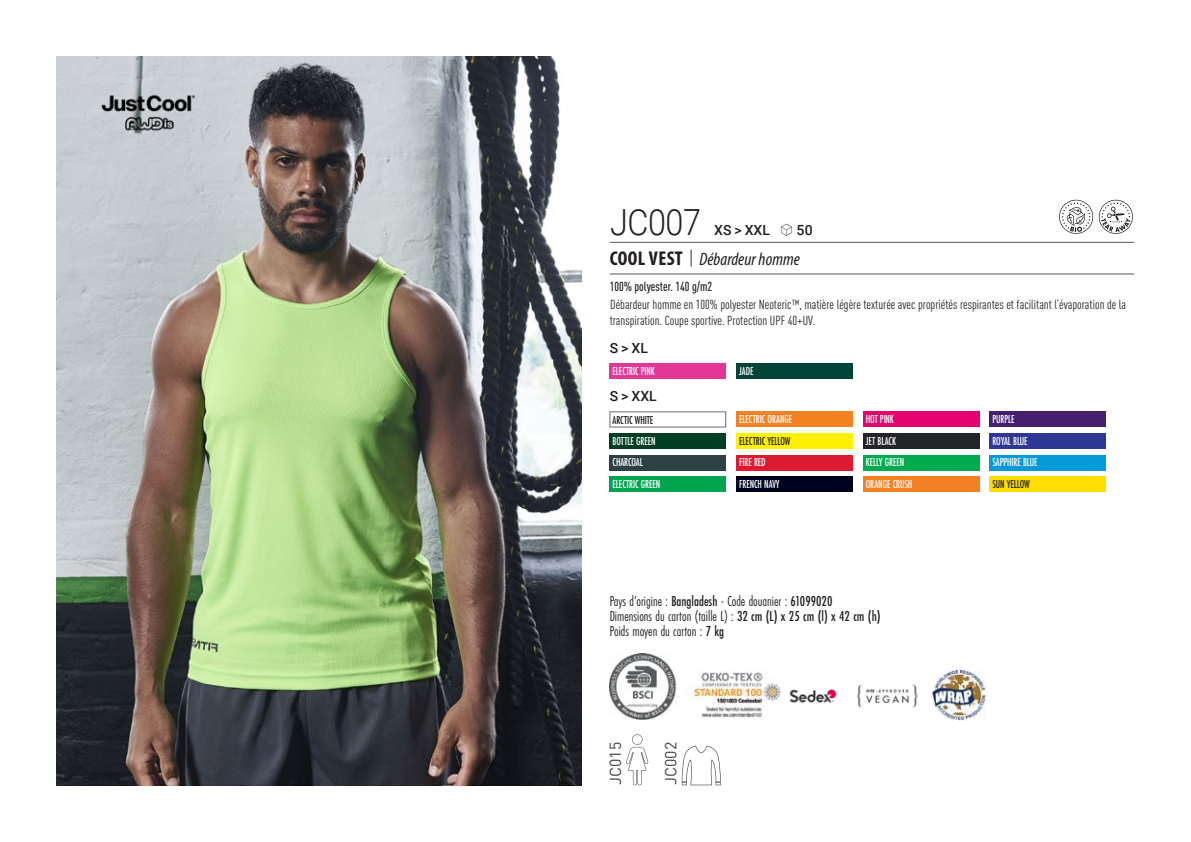
<style>
.page{position:relative;width:1191px;height:842px;background:#fff}
.page>*{position:absolute;margin:0;border:0;box-sizing:border-box;transform-origin:0 0}
.t1{font:300 36px "Roboto";letter-spacing:-.015em;color:#231f20;scale:.9 1}
.t2{font:italic 18px "Myriad Variable Concept";color:#231f20}
.t3{font:16px "DIN Pro";color:#43444c}
.t4{font:15px "Futura PT Cond";color:#231f20;scale:.95 1}
.t5{font:500 14px "Roboto";letter-spacing:.005em;color:#231f20}
.t6{font:condensed 13px/16px "DIN Pro";color:#231f20}
.grammage_2020{font:500 condensed 13px "DIN Pro";color:#231f20;scale:.95 1}
.Coloris_nuancier_bla{font:500 12px "Futura PT Cond";letter-spacing:-.01em;color:#fff;scale:.9 1}
.Coloris_nuancier{font:500 12px "Futura PT Cond";letter-spacing:-.01em;color:#231f20;scale:.9 1}
.s1{font-family:"Linotype Shapeshifter";font-weight:400;font-size:16px}
.s2{font-family:"Myriad Pro";font-weight:700;font-style:normal;font-stretch:condensed;font-size:20px}
.s3{font-family:"Roboto Condensed";font-weight:300;font-style:normal;font-size:20px}
.s4{font-weight:500}
</style>
<div class="page">
<img style="left:57px;top:57px;width:524px;height:728px">
<img style="left:79px;top:79px;width:141px;height:68px">
<div style="left:609px;top:364px;width:117px;height:15px;background:#e23796"></div>
<div style="left:736px;top:364px;width:116px;height:15px;background:#004338"></div>
<div style="left:609px;top:433px;width:117px;height:16px;background:#003f22"></div>
<div style="left:609px;top:455px;width:117px;height:15px;background:#2b4144"></div>
<div style="left:609px;top:476px;width:117px;height:16px;background:#00a54f"></div>
<div style="left:736px;top:412px;width:116px;height:15px;background:#f58220"></div>
<div style="left:736px;top:433px;width:116px;height:16px;background:#fff101"></div>
<div style="left:736px;top:455px;width:116px;height:15px;background:#dc1a32"></div>
<div style="left:736px;top:476px;width:116px;height:16px;background:#000320"></div>
<div style="left:863px;top:412px;width:116px;height:15px;background:#e4036f"></div>
<div style="left:863px;top:433px;width:116px;height:16px;background:#242528"></div>
<div style="left:863px;top:455px;width:116px;height:15px;background:#00ab4d"></div>
<div style="left:863px;top:476px;width:116px;height:16px;background:#f48026"></div>
<div style="left:989px;top:412px;width:116px;height:15px;background:#471f6f"></div>
<div style="left:989px;top:433px;width:116px;height:16px;background:#2f3795"></div>
<div style="left:989px;top:455px;width:116px;height:15px;background:#069ad9"></div>
<div style="left:989px;top:476px;width:116px;height:16px;background:#ffdf01"></div>
<svg style="left:626px;top:734px;width:22px;height:51px"></svg>
<svg style="left:682px;top:745px;width:38px;height:40px"></svg>
<svg style="left:1059px;top:200px;width:73px;height:34px"></svg>
<img style="left:609px;top:654px;width:68px;height:66px">
<img style="left:693px;top:672px;width:87px;height:46px">
<img style="left:789px;top:689px;width:48px;height:14px">
<img style="left:857px;top:684px;width:61px;height:24px">
<img style="left:932px;top:671px;width:54px;height:49px">
<hr style="left:609px;top:242px;width:525px;height:1px;background:#57585a">
<hr style="left:609px;top:274px;width:525px;height:1px;background:#57585a">
<p class="t1" style="left:610px;top:197px;width:102px">JC007</p>
<p class="t5" style="left:714px;top:220px;width:100px">XS &gt; XXL <span class="s1">S</span> 50</p>
<p class="t2" style="left:610px;top:249px;width:191px"><span class="s2">COOL VEST</span> <span class="s3">|</span> Débardeur homme</p>
<p class="grammage_2020" style="left:609px;top:277px;width:109px">100% polyester. 140 g/m2</p>
<p class="t6" style="left:609px;top:296px;width:518px">Débardeur homme en 100% polyester Neoteric™, matière légère texturée avec propriétés respirantes et facilitant l’évaporation de la transpiration. Coupe sportive. Protection UPF 40+UV.</p>
<p class="t5" style="left:610px;top:338px;width:40px">S &gt; XL</p>
<p class="Coloris_nuancier_bla" style="left:612px;top:364px;width:49px">ELECTRIC PINK</p>
<p class="Coloris_nuancier_bla" style="left:739px;top:364px;width:17px">JADE</p>
<p class="t5" style="left:610px;top:386px;width:48px">S &gt; XXL</p>
<p class="Coloris_nuancier" style="left:612px;top:412px;width:47px">ARCTIC WHITE</p>
<p class="Coloris_nuancier_bla" style="left:612px;top:434px;width:49px">BOTTLE GREEN</p>
<p class="Coloris_nuancier_bla" style="left:612px;top:455px;width:35px">CHARCOAL</p>
<p class="Coloris_nuancier_bla" style="left:612px;top:477px;width:55px">ELECTRIC GREEN</p>
<p class="Coloris_nuancier_bla" style="left:739px;top:412px;width:60px">ELECTRIC ORANGE</p>
<p class="Coloris_nuancier" style="left:739px;top:434px;width:59px">ELECTRIC YELLOW</p>
<p class="Coloris_nuancier_bla" style="left:739px;top:455px;width:31px">FIRE RED</p>
<p class="Coloris_nuancier_bla" style="left:739px;top:477px;width:46px">FRENCH NAVY</p>
<p class="Coloris_nuancier_bla" style="left:866px;top:412px;width:33px">HOT PINK</p>
<p class="Coloris_nuancier_bla" style="left:866px;top:434px;width:35px">JET BLACK</p>
<p class="Coloris_nuancier_bla" style="left:866px;top:455px;width:44px">KELLY GREEN</p>
<p class="Coloris_nuancier_bla" style="left:866px;top:477px;width:53px">ORANGE CRUSH</p>
<p class="t4" style="left:609px;top:592px;width:236px">Pays d’origine : <span class="s4">Bangladesh</span> - Code douanier : <span class="s4">61099020</span></p>
<p class="t4" style="left:609px;top:607px;width:287px">Dimensions du carton (taille L) : <span class="s4">32 cm (L) x 25 cm (l) x 42 cm (h)</span></p>
<p class="t4" style="left:609px;top:622px;width:122px">Poids moyen du carton : <span class="s4">7 kg</span></p>
<p class="t3" style="left:602px;top:785px;width:45px;rotate:-90deg">JC015</p>
<p class="t3" style="left:658px;top:785px;width:45px;rotate:-90deg">JC002</p>
<p class="Coloris_nuancier_bla" style="left:992px;top:412px;width:26px">PURPLE</p>
<p class="Coloris_nuancier_bla" style="left:992px;top:434px;width:41px">ROYAL BLUE</p>
<p class="Coloris_nuancier_bla" style="left:992px;top:455px;width:52px">SAPPHIRE BLUE</p>
<p class="Coloris_nuancier" style="left:992px;top:477px;width:43px">SUN YELLOW</p>
</div>
